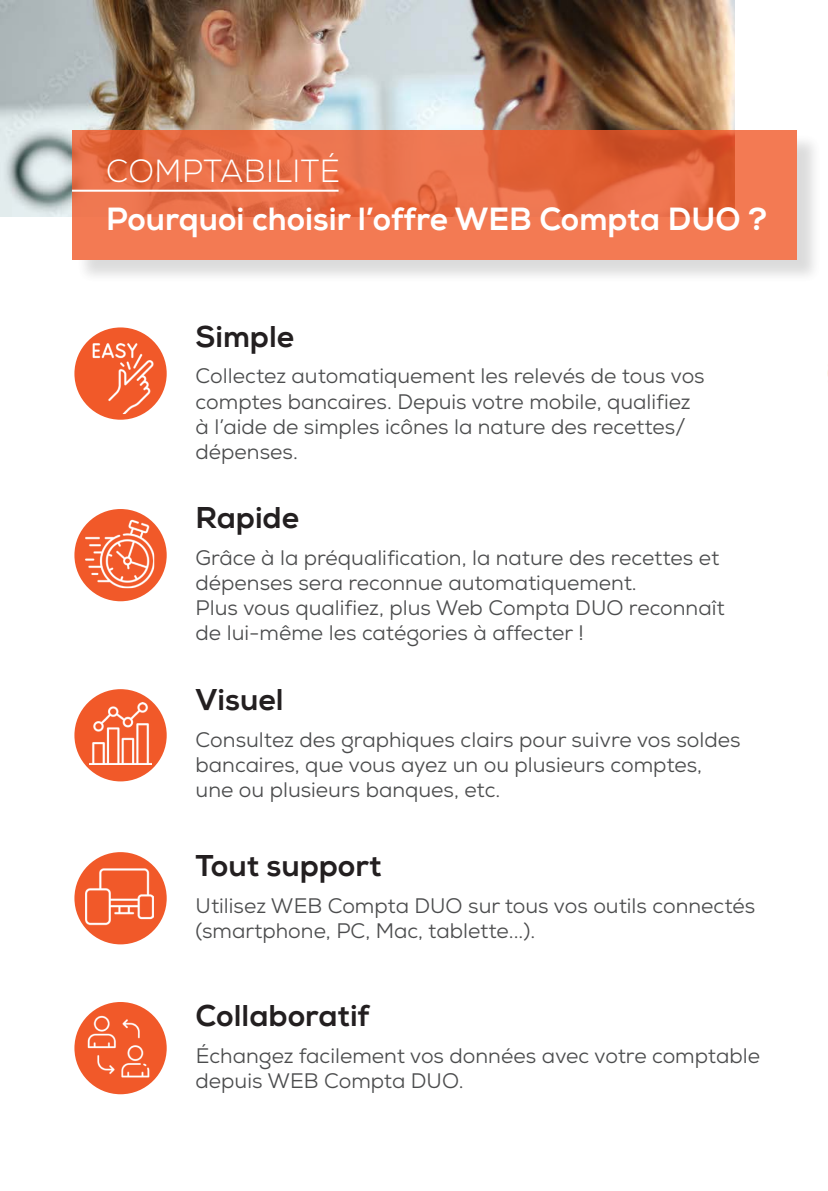
<style>
.page{position:relative;width:828px;height:1191px;background:#fff}
.page>*{position:absolute;margin:0;border:0;box-sizing:border-box;transform-origin:0 0}
.t1{font:32px "Nexa X Bold";color:#fff}
.t2{font:300 32px "Nexa";letter-spacing:.015em;color:#fff}
.t3{font:30px "Nexa X Bold";color:#231f20}
.t4{font:21px/25.2px "Nexa";color:#4b4c4d}
</style>
<div class="page">
<img style="left:0;top:0;width:734px;height:217px">
<div style="left:76px;top:133px;width:746px;height:151px;background:#4b4c4d;opacity:.25"></div>
<svg style="left:72px;top:130px;width:725px;height:129px;background:#ea7048"></svg>
<hr style="left:72px;top:190px;width:266px;height:2px;background:#fff">
<svg style="left:757px;top:244px;width:71px;height:132px"></svg>
<div style="left:74px;top:1002px;width:93px;height:92px;background:#f15929;border-radius:50%"></div>
<img style="left:87px;top:1014px;width:63px;height:64px">
<div style="left:74px;top:852px;width:93px;height:92px;background:#f15929;border-radius:50%"></div>
<img style="left:85px;top:862px;width:69px;height:69px">
<div style="left:74px;top:689px;width:93px;height:92px;background:#f15929;border-radius:50%"></div>
<img style="left:89px;top:702px;width:62px;height:62px">
<div style="left:74px;top:509px;width:93px;height:92px;background:#f15929;border-radius:50%"></div>
<img style="left:85px;top:519px;width:69px;height:69px">
<div style="left:74px;top:327px;width:93px;height:93px;background:#f15929;border-radius:50%"></div>
<img style="left:87px;top:343px;width:71px;height:71px">
<p class="t2" style="left:106px;top:152px;width:235px">COMPTABILITÉ</p>
<p class="t1" style="left:106px;top:199px;width:662px">Pourquoi choisir l’offre WEB Compta DUO ?</p>
<p class="t3" style="left:196px;top:318px;width:100px">Simple</p>
<p class="t4" style="left:196px;top:363px;width:510px">Collectez automatiquement les relevés de tous vos</p>
<p class="t4" style="left:196px;top:389px;width:496px">comptes bancaires. Depuis votre mobile, qualifiez à l’aide de simples icônes la nature des recettes/ dépenses.</p>
<p class="t3" style="left:196px;top:499px;width:105px">Rapide</p>
<p class="t4" style="left:196px;top:545px;width:525px">Grâce à la préqualification, la nature des recettes et dépenses sera reconnue automatiquement.</p>
<p class="t4" style="left:196px;top:595px;width:530px">Plus vous qualifiez, plus Web Compta DUO reconnaît de lui-même les catégories à affecter !</p>
<p class="t3" style="left:196px;top:681px;width:90px">Visuel</p>
<p class="t4" style="left:196px;top:727px;width:546px">Consultez des graphiques clairs pour suivre vos soldes bancaires, que vous ayez un ou plusieurs comptes, une ou plusieurs banques, etc.</p>
<p class="t3" style="left:196px;top:847px;width:187px">Tout support</p>
<p class="t4" style="left:196px;top:892px;width:561px">Utilisez WEB Compta DUO sur tous vos outils connectés (smartphone, PC, Mac, tablette...).</p>
<p class="t3" style="left:196px;top:997px;width:175px">Collaboratif</p>
<p class="t4" style="left:196px;top:1042px;width:566px">Échangez facilement vos données avec votre comptable depuis WEB Compta DUO.</p>
</div>
